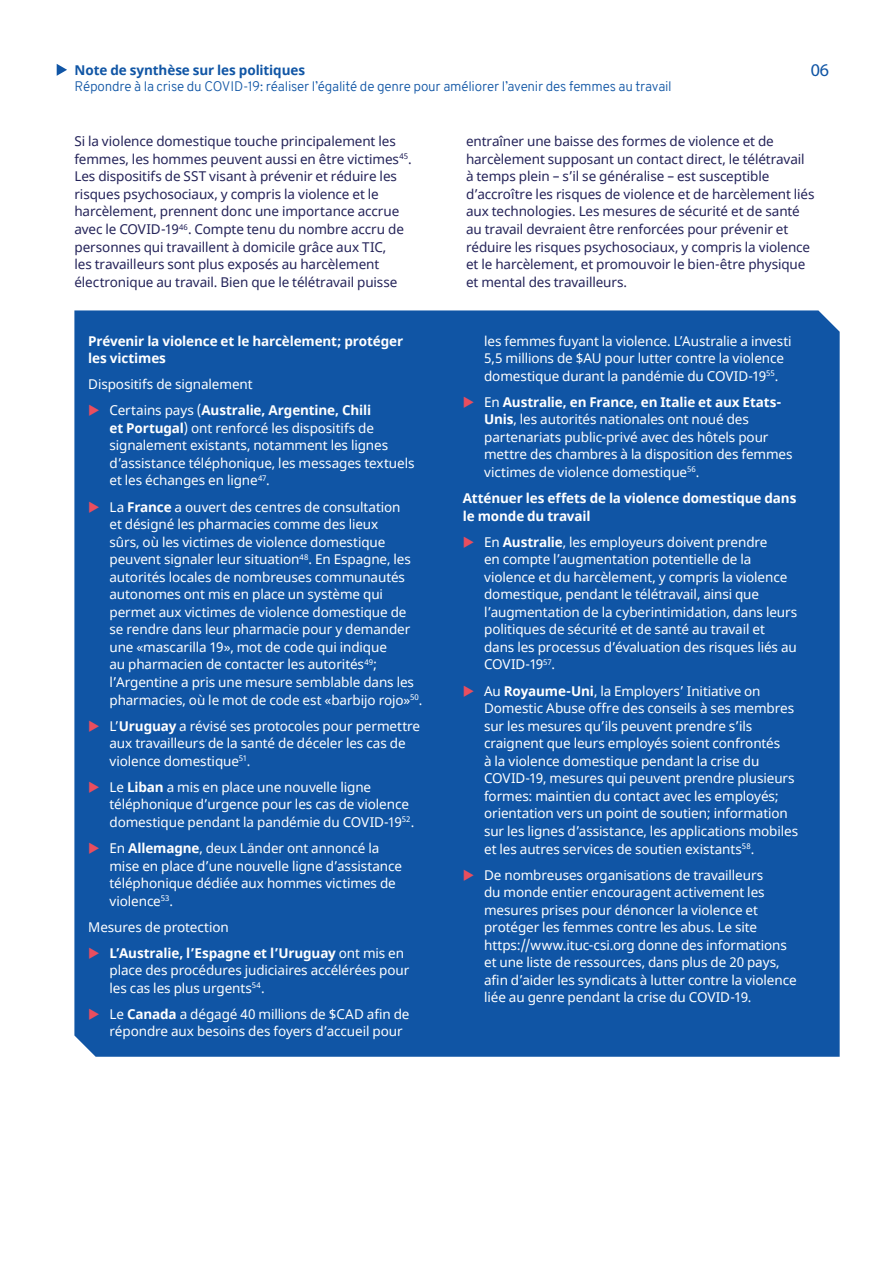
<style>
.page{position:relative;width:893px;height:1263px;background:#fff}
.page>*{position:absolute;margin:0;border:0;box-sizing:border-box;transform-origin:0 0}
.t1{font:18px "Myriad Pro";color:#1055a5}
.t2{font:13.5px/17.5px "Noto Sans";letter-spacing:-.005em;color:#fff}
.t3{font:13.5px/17.5px "Noto Sans";letter-spacing:-.01em;color:#242359}
.t4{font:700 13.5px/17.5px "Noto Sans";letter-spacing:-.01em;color:#fff}
.t5{font:300 13.5px "Overpass";letter-spacing:-.015em;color:#1055a5}
.t6{font:700 13.5px "Noto Sans";letter-spacing:-.01em;color:#1055a5}
.s1{font-weight:700}
.s2{font-weight:400}
</style>
<div class="page">
<svg style="left:57px;top:64px;width:10px;height:12px"></svg>
<div style="left:74px;top:310px;width:766px;height:747px;background:#1055a5"></div>
<svg style="left:89px;top:405px;width:10px;height:11px"></svg>
<svg style="left:89px;top:501px;width:10px;height:11px"></svg>
<svg style="left:89px;top:720px;width:10px;height:11px"></svg>
<svg style="left:89px;top:781px;width:10px;height:11px"></svg>
<svg style="left:89px;top:842px;width:10px;height:12px"></svg>
<svg style="left:89px;top:947px;width:10px;height:11px"></svg>
<svg style="left:89px;top:1008px;width:10px;height:12px"></svg>
<svg style="left:464px;top:396px;width:10px;height:11px"></svg>
<svg style="left:464px;top:536px;width:10px;height:11px"></svg>
<svg style="left:464px;top:685px;width:10px;height:11px"></svg>
<svg style="left:464px;top:869px;width:10px;height:11px"></svg>
<p class="t6" style="left:75px;top:60px;width:232px">Note de synthèse sur les politiques</p>
<h1 class="t1" style="left:811px;top:59px;width:20px">06</h1>
<p class="t5" style="left:75px;top:77px;width:599px">Répondre à la crise du COVID-19: réaliser l’égalité de genre pour améliorer l’avenir des femmes au travail</p>
<p class="t3" style="left:74px;top:133px;width:339px">Si la violence domestique touche principalement les femmes, les hommes peuvent aussi en être victimes<sup>45</sup>.<br>Les dispositifs de SST visant à prévenir et réduire les risques psychosociaux, y compris la violence et le harcèlement, prennent donc une importance accrue avec le COVID-19<sup>46</sup>. Compte tenu du nombre accru de personnes qui travaillent à domicile grâce aux TIC,<br>les travailleurs sont plus exposés au harcèlement électronique au travail. Bien que le télétravail puisse</p>
<p class="t3" style="left:466px;top:133px;width:350px">entraîner une baisse des formes de violence et de harcèlement supposant un contact direct, le télétravail à temps plein – s’il se généralise – est susceptible d’accroître les risques de violence et de harcèlement liés aux technologies. Les mesures de sécurité et de santé au travail devraient être renforcées pour prévenir et réduire les risques psychosociaux, y compris la violence et le harcèlement, et promouvoir le bien-être physique et mental des travailleurs.</p>
<p class="t4" style="left:88px;top:332px;width:316px">Prévenir la violence et le harcèlement; protéger les victimes</p>
<p class="t2" style="left:109px;top:372px;width:263px;line-height:26.1px;text-indent:-21px">Dispositifs de signalement<br>Certains pays (<span class="s1">Australie, Argentine, Chili</span></p>
<p class="t2" style="left:109px;top:420px;width:307px"><span class="s1">et Portugal</span>) ont renforcé les dispositifs de signalement existants, notamment les lignes d’assistance téléphonique, les messages textuels et les échanges en ligne<sup>47</sup>.</p>
<p class="t2" style="left:109px;top:498px;width:314px">La <span class="s1">France</span> a ouvert des centres de consultation<br>et désigné les pharmacies comme des lieux<br>sûrs, où les victimes de violence domestique peuvent signaler leur situation<sup>48</sup>. En Espagne, les autorités locales de nombreuses communautés autonomes ont mis en place un système qui permet aux victimes de violence domestique de se rendre dans leur pharmacie pour y demander une «mascarilla 19», mot de code qui indique<br>au pharmacien de contacter les autorités<sup>49</sup>; l’Argentine a pris une mesure semblable dans les pharmacies, où le mot de code est «barbijo rojo»<sup>50</sup>.</p>
<p class="t2" style="left:109px;top:717px;width:312px">L’<span class="s1">Uruguay</span> a révisé ses protocoles pour permettre aux travailleurs de la santé de déceler les cas de violence domestique<sup>51</sup>.</p>
<p class="t2" style="left:109px;top:779px;width:306px">Le <span class="s1">Liban</span> a mis en place une nouvelle ligne téléphonique d’urgence pour les cas de violence domestique pendant la pandémie du COVID-19<sup>52</sup>.</p>
<p class="t2" style="left:109px;top:840px;width:294px">En <span class="s1">Allemagne</span>, deux Länder ont annoncé la mise en place d’une nouvelle ligne d’assistance téléphonique dédiée aux hommes victimes de violence<sup>53</sup>.</p>
<p class="t4" style="left:109px;top:914px;width:296px;line-height:26.1px;text-indent:-21px"><span class="s2">Mesures de protection<br></span>L’Australie, l’Espagne et l’Uruguay <span class="s2">ont mis en</span></p>
<p class="t2" style="left:109px;top:962px;width:301px">place des procédures judiciaires accélérées pour les cas les plus urgents<sup>54</sup>.</p>
<p class="t2" style="left:110px;top:1006px;width:301px">Le <span class="s1">Canada</span> a dégagé 40 millions de $CAD afin de répondre aux besoins des foyers d’accueil pour</p>
<p class="t2" style="left:484px;top:332px;width:309px">les femmes fuyant la violence. L’Australie a investi<br>5,5 millions de $AU pour lutter contre la violence domestique durant la pandémie du COVID-19<sup>55</sup>.</p>
<p class="t2" style="left:484px;top:394px;width:310px">En <span class="s1">Australie, en France, en Italie et aux Etats-Unis</span>, les autorités nationales ont noué des partenariats public-privé avec des hôtels pour mettre des chambres à la disposition des femmes victimes de violence domestique<sup>56</sup>.</p>
<p class="t4" style="left:463px;top:490px;width:335px">Atténuer les effets de la violence domestique dans le monde du travail</p>
<p class="t2" style="left:484px;top:533px;width:315px">En <span class="s1">Australie</span>, les employeurs doivent prendre<br>en compte l’augmentation potentielle de la violence et du harcèlement, y compris la violence domestique, pendant le télétravail, ainsi que l’augmentation de la cyberintimidation, dans leurs politiques de sécurité et de santé au travail et dans les processus d’évaluation des risques liés au COVID-19<sup>57</sup>.</p>
<p class="t2" style="left:484px;top:682px;width:316px">Au <span class="s1">Royaume-Uni</span>, la Employers’ Initiative on Domestic Abuse offre des conseils à ses membres sur les mesures qu’ils peuvent prendre s’ils craignent que leurs employés soient confrontés<br>à la violence domestique pendant la crise du COVID-19, mesures qui peuvent prendre plusieurs formes: maintien du contact avec les employés; orientation vers un point de soutien; information sur les lignes d’assistance, les applications mobiles et les autres services de soutien existants<sup>58</sup>.</p>
<p class="t2" style="left:484px;top:866px;width:314px">De nombreuses organisations de travailleurs<br>du monde entier encouragent activement les mesures prises pour dénoncer la violence et protéger les femmes contre les abus. Le site https://www.ituc-csi.org donne des informations et une liste de ressources, dans plus de 20 pays, afin d’aider les syndicats à lutter contre la violence liée au genre pendant la crise du COVID-19.</p>
</div>
